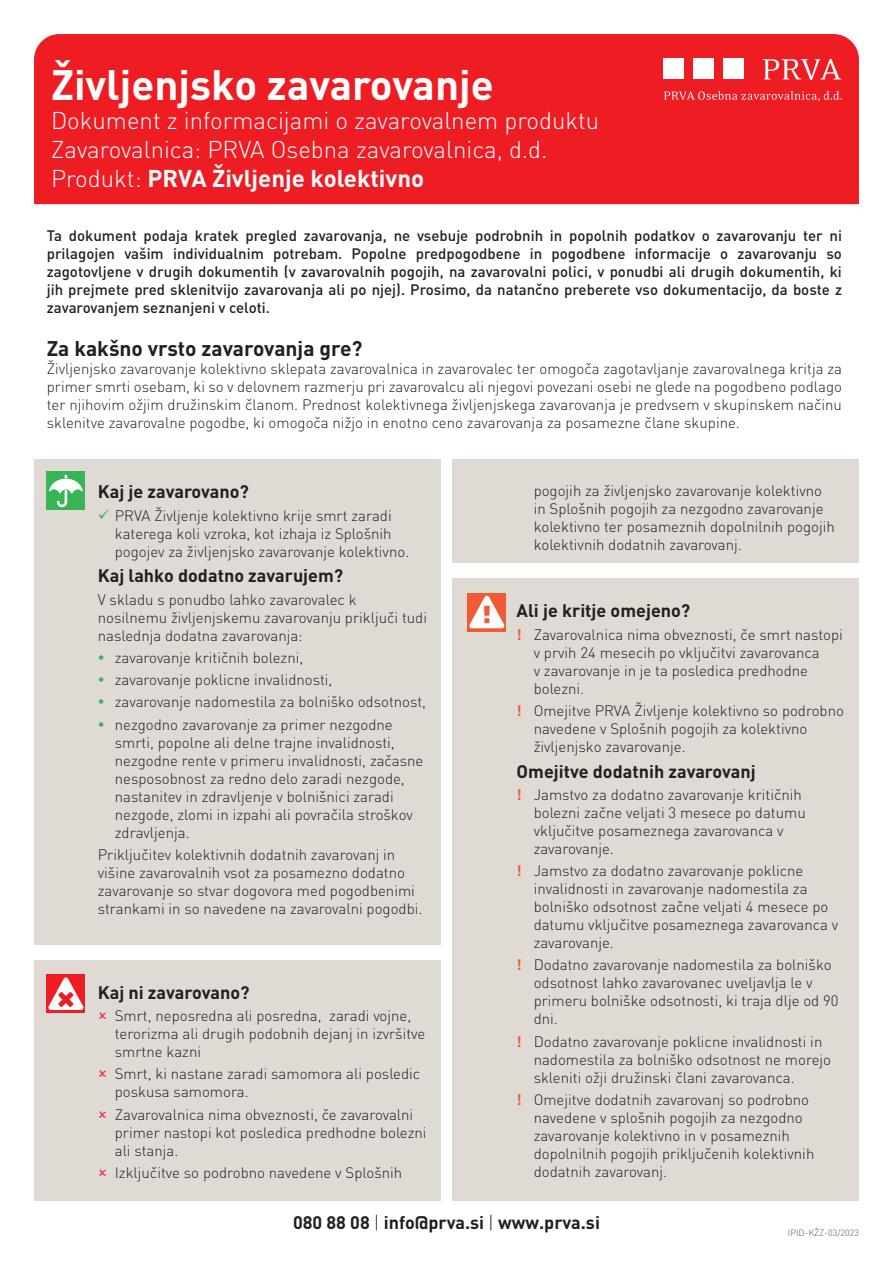
<style>
.page{position:relative;width:893px;height:1263px;background:#fff}
.page>*{position:absolute;margin:0;border:0;box-sizing:border-box;transform-origin:0 0}
.t1{font:700 42px "DIN Pro";color:#fff}
.t2{font:300 24px/28.8px "DIN Pro";color:#fff}
.t3{font:700 21px "DIN Pro";color:#231f20}
.t4{font:700 18px "DIN Pro";color:#231f20}
.t5{font:300 15px/18px "DIN Pro";color:#231f20}
.t6{font:500 15px/18px "DIN Pro";color:#231f20;text-align:justify}
.t7{font:300 9px "DIN Pro";color:#57585a}
.s1{font-weight:700}
.s2{font-weight:700;color:#f15b34}
.s3{font-weight:300}
</style>
<div class="page">
<div style="left:34px;top:34px;width:825px;height:170px;background:#ee1d23"></div>
<div style="left:34px;top:459px;width:406px;height:486px;background:#dfdad4"></div>
<div style="left:47px;top:472px;width:38px;height:38px;background:#37b554"></div>
<svg style="left:49px;top:475px;width:34px;height:32px"></svg>
<div style="left:453px;top:578px;width:406px;height:622px;background:#dfdad4"></div>
<svg style="left:468px;top:593px;width:38px;height:38px"></svg>
<svg style="left:469px;top:596px;width:35px;height:32px"></svg>
<div style="left:34px;top:960px;width:406px;height:240px;background:#dfdad4"></div>
<div style="left:47px;top:974px;width:38px;height:39px;background:#ee1d23"></div>
<svg style="left:48px;top:977px;width:36px;height:33px"></svg>
<div style="left:663px;top:59px;width:20px;height:20px;background:#fff"></div>
<div style="left:693px;top:59px;width:21px;height:20px;background:#fff"></div>
<div style="left:724px;top:59px;width:20px;height:20px;background:#fff"></div>
<svg style="left:762px;top:59px;width:79px;height:21px"></svg>
<svg style="left:664px;top:91px;width:178px;height:10px;background:#f1474c"></svg>
<div style="left:453px;top:459px;width:406px;height:104px;background:#dfdad4"></div>
<h1 class="t1" style="left:51px;top:56px;width:444px">Življenjsko zavarovanje</h1>
<h2 class="t2" style="left:51px;top:105px;width:550px">Dokument z informacijami o zavarovalnem produktu<br>Zavarovalnica: PRVA Osebna zavarovalnica, d.d.<br>Produkt: <span class="s1">PRVA Življenje kolektivno</span></h2>
<p class="t6" style="left:47px;top:226px;width:797px">Ta dokument podaja kratek pregled zavarovanja, ne vsebuje podrobnih in popolnih podatkov o zavarovanju ter ni prilagojen vašim individualnim potrebam. Popolne predpogodbene in pogodbene informacije o zavarovanju so zagotovljene v drugih dokumentih (v zavarovalnih pogojih, na zavarovalni polici, v ponudbi ali drugih dokumentih, ki jih prejmete pred sklenitvijo zavarovanja ali po njej). Prosimo, da natančno preberete vso dokumentacijo, da boste z zavarovanjem seznanjeni v celoti.</p>
<h3 class="t3" style="left:47px;top:334px;width:317px">Za kakšno vrsto zavarovanja gre?</h3>
<p class="t5" style="left:47px;top:359px;width:797px;text-align:justify">Življenjsko zavarovanje kolektivno sklepata zavarovalnica in zavarovalec ter omogoča zagotavljanje zavarovalnega kritja za primer smrti osebam, ki so v delovnem razmerju pri zavarovalcu ali njegovi povezani osebi ne glede na pogodbeno podlago ter njihovim ožjim družinskim članom. Prednost kolektivnega življenjskega zavarovanja je predvsem v skupinskem načinu sklenitve zavarovalne pogodbe, ki omogoča nižjo in enotno ceno zavarovanja za posamezne člane skupine.</p>
<p class="t4" style="left:98px;top:480px;width:153px">Kaj je zavarovano?</p>
<p class="t5" style="left:115px;top:506px;width:296px">PRVA Življenje kolektivno krije smrt zaradi katerega koli vzroka, kot izhaja iz Splošnih pogojev za življenjsko zavarovanje kolektivno.</p>
<p class="t4" style="left:98px;top:564px;width:247px">Kaj lahko dodatno zavarujem?</p>
<p class="t5" style="left:98px;top:590px;width:331px">V skladu s ponudbo lahko zavarovalec k nosilnemu življenjskemu zavarovanju priključi tudi naslednja dodatna zavarovanja:</p>
<p class="t5" style="left:115px;top:646px;width:313px;line-height:22.2px">zavarovanje kritičnih bolezni,<br>zavarovanje poklicne invalidnosti,<br>zavarovanje nadomestila za bolniško odsotnost, nezgodno zavarovanje za primer nezgodne</p>
<p class="t5" style="left:115px;top:733px;width:310px">smrti, popolne ali delne trajne invalidnosti, nezgodne rente v primeru invalidnosti, začasne nesposobnost za redno delo zaradi nezgode, nastanitev in zdravljenje v bolnišnici zaradi nezgode, zlomi in izpahi ali povračila stroškov zdravljenja.</p>
<p class="t5" style="left:98px;top:845px;width:326px">Priključitev kolektivnih dodatnih zavarovanj in višine zavarovalnih vsot za posamezno dodatno zavarovanje so stvar dogovora med pogodbenimi strankami in so navedene na zavarovalni pogodbi.</p>
<p class="t4" style="left:98px;top:980px;width:153px">Kaj ni zavarovano?</p>
<p class="t5" style="left:115px;top:1006px;width:312px">Smrt, neposredna ali posredna, zaradi vojne, terorizma ali drugih podobnih dejanj in izvršitve smrtne kazni</p>
<p class="t5" style="left:115px;top:1064px;width:307px">Smrt, ki nastane zaradi samomora ali posledic poskusa samomora.</p>
<p class="t5" style="left:115px;top:1105px;width:313px">Zavarovalnica nima obveznosti, če zavarovalni primer nastopi kot posledica predhodne bolezni ali stanja.</p>
<p class="t5" style="left:115px;top:1163px;width:289px">Izključitve so podrobno navedene v Splošnih</p>
<p class="t5" style="left:534px;top:481px;width:303px">pogojih za življenjsko zavarovanje kolektivno in Splošnih pogojih za nezgodno zavarovanje kolektivno ter posameznih dopolnilnih pogojih kolektivnih dodatnih zavarovanj.</p>
<p class="t4" style="left:517px;top:598px;width:175px">Ali je kritje omejeno?</p>
<p class="t5" style="left:534px;top:624px;width:311px;text-indent:-17px"><span class="s2">!</span> Zavarovalnica nima obveznosti, če smrt nastopi v prvih 24 mesecih po vključitvi zavarovanca<br>v zavarovanje in je ta posledica predhodne bolezni.</p>
<p class="t5" style="left:534px;top:701px;width:312px;text-indent:-17px"><span class="s2">!</span> Omejitve PRVA Življenje kolektivno so podrobno navedene v Splošnih pogojih za kolektivno življenjsko zavarovanje.</p>
<p class="t4" style="left:517px;top:759px;width:241px">Omejitve dodatnih zavarovanj</p>
<p class="t5" style="left:534px;top:785px;width:274px;text-indent:-17px"><span class="s2">!</span> Jamstvo za dodatno zavarovanje kritičnih bolezni začne veljati 3 mesece po datumu vključitve posameznega zavarovanca v zavarovanje.</p>
<p class="t5" style="left:534px;top:861px;width:306px;text-indent:-17px"><span class="s2">!</span> Jamstvo za dodatno zavarovanje poklicne invalidnosti in zavarovanje nadomestila za bolniško odsotnost začne veljati 4 mesece po datumu vključitve posameznega zavarovanca v zavarovanje.</p>
<p class="t5" style="left:534px;top:955px;width:306px;text-indent:-17px"><span class="s2">!</span> Dodatno zavarovanje nadomestila za bolniško odsotnost lahko zavarovanec uveljavlja le v primeru bolniške odsotnosti, ki traja dlje od 90 dni.</p>
<p class="t5" style="left:534px;top:1031px;width:299px;text-indent:-17px"><span class="s2">!</span> Dodatno zavarovanje poklicne invalidnosti in nadomestila za bolniško odsotnost ne morejo skleniti ožji družinski člani zavarovanca.</p>
<p class="t5" style="left:534px;top:1090px;width:282px;text-indent:-17px"><span class="s2">!</span> Omejitve dodatnih zavarovanj so podrobno navedene v splošnih pogojih za nezgodno zavarovanje kolektivno in v posameznih dopolnilnih pogojih priključenih kolektivnih dodatnih zavarovanj.</p>
<p class="t4" style="left:293px;top:1210px;width:308px">080 88 08 <span class="s3">|</span> info@prva.si <span class="s3">|</span> www.prva.si</p>
<p class="t7" style="left:788px;top:1226px;width:73px">IPID-KŽZ-03/2023</p>
</div>
